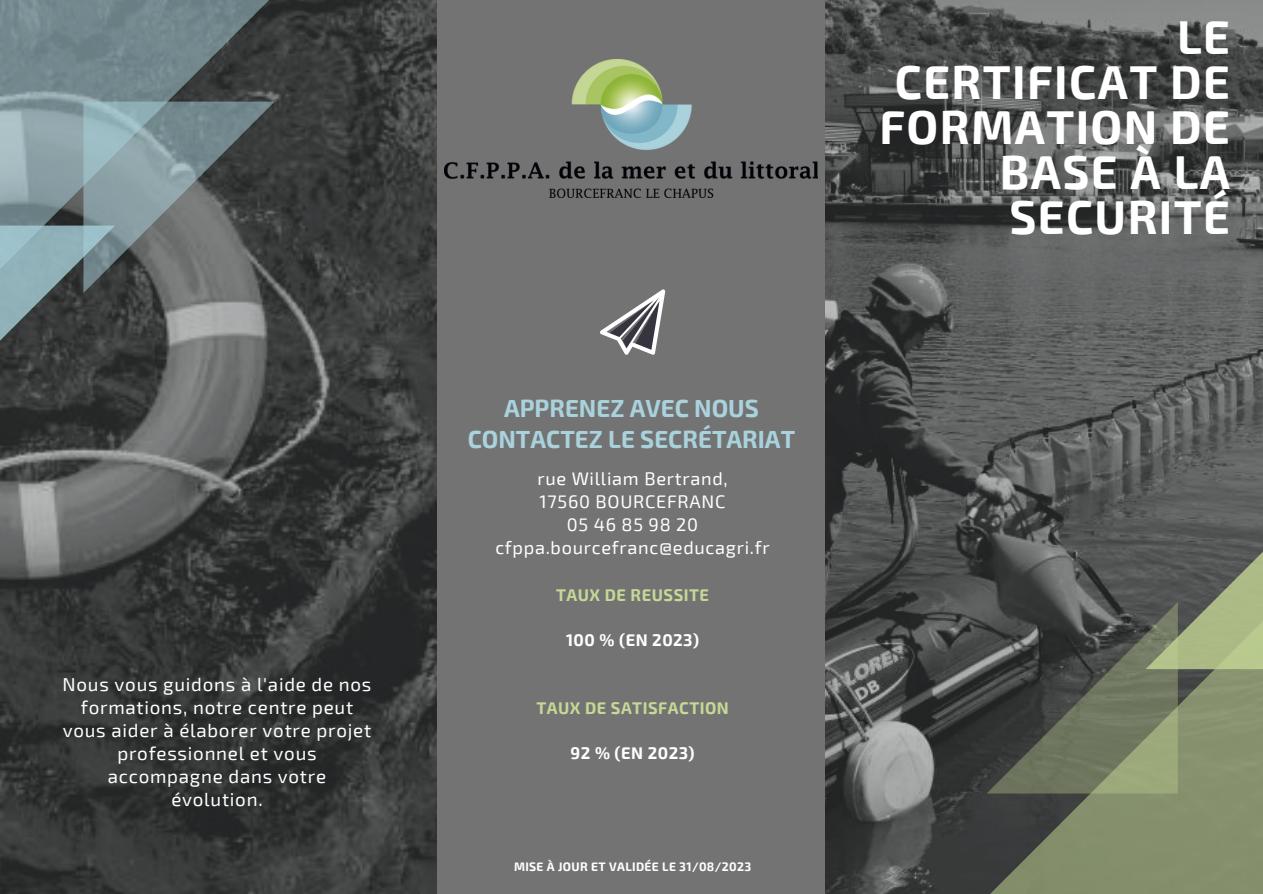
<style>
.page{position:relative;width:1263px;height:894px;background:#fff}
.page>*{position:absolute;margin:0;border:0;box-sizing:border-box;transform-origin:0 0}
.t1{font:700 46.5px/45px "Exo 2";letter-spacing:.03em;color:#fff;text-align:right}
.t2{font:700 24.15px "Exo 2";color:#a9d2dc}
.t3{font:18.75px/23px "Exo 2";letter-spacing:.04em;color:#fff;text-align:center}
.t4{font:18.15px "Exo 2";letter-spacing:.04em;color:#fff}
.t5{font:700 16.5px "Exo 2";letter-spacing:.03em;color:#c5d895}
.t6{font:700 16.5px "Exo 2";letter-spacing:.03em;color:#fff}
.t7{font:700 12px "Exo 2";letter-spacing:.03em;color:#fff}
</style>
<div class="page">
<img style="left:0;top:0;width:438px;height:893px">
<img style="left:825px;top:0;width:438px;height:893px">
<div style="left:438px;top:0;width:387px;height:893px;background:#737373"></div>
<svg style="left:600px;top:289px;width:65px;height:65px"></svg>
<svg style="left:886px;top:609px;width:377px;height:284px;background:#616658"></svg>
<svg style="left:987px;top:500px;width:276px;height:293px;background:#656a5b"></svg>
<svg style="left:0;top:0;width:356px;height:334px;background:#505a5c"></svg>
<svg style="left:0;top:102px;width:275px;height:284px;background:#6c777a"></svg>
<img style="left:445px;top:59px;width:372px;height:138px">
<p class="t3" style="left:63px;top:671px;width:310px">Nous vous guidons à l'aide de nos formations, notre centre peut vous aider à élaborer votre projet professionnel et vous accompagne dans votre évolution.</p>
<p class="t2" style="left:504px;top:393px;width:256px">APPRENEZ AVEC NOUS</p>
<p class="t2" style="left:468px;top:423px;width:329px">CONTACTEZ LE SECRÉTARIAT</p>
<p class="t4" style="left:537px;top:466px;width:192px">rue William Bertrand,</p>
<p class="t4" style="left:540px;top:489px;width:187px">17560 BOURCEFRANC</p>
<p class="t4" style="left:567px;top:512px;width:133px">05 46 85 98 20</p>
<p class="t4" style="left:495px;top:535px;width:276px">cfppa.bourcefranc@educagri.fr</p>
<p class="t5" style="left:556px;top:584px;width:155px">TAUX DE REUSSITE</p>
<p class="t6" style="left:566px;top:629px;width:135px">100 % (EN 2023)</p>
<p class="t5" style="left:536px;top:696px;width:194px">TAUX DE SATISFACTION</p>
<p class="t6" style="left:571px;top:741px;width:126px">92 % (EN 2023)</p>
<p class="t7" style="left:514px;top:858px;width:239px">MISE À JOUR ET VALIDÉE LE 31/08/2023</p>
<p class="t1" style="left:1177px;top:12px;width:54px">LE</p>
<p class="t1" style="left:879px;top:57px;width:352px">CERTIFICAT DE<br>FORMATION DE<br>BASE À LA<br>SECURITÉ</p>
</div>
